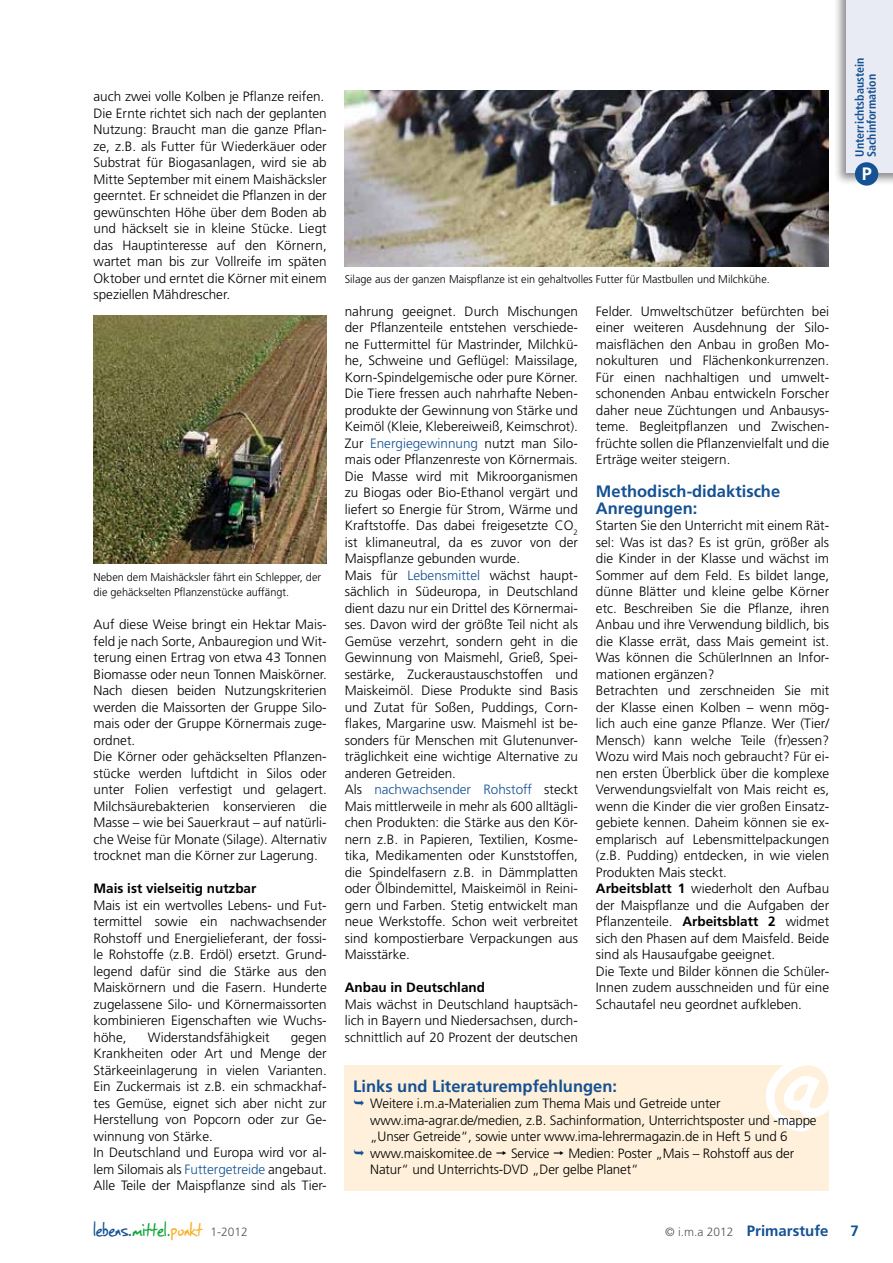
<style>
.page{position:relative;width:893px;height:1263px;background:#fff}
.page>*{position:absolute;margin:0;border:0;box-sizing:border-box;transform-origin:0 0}
.t1{font:138.15px "SF Grunge Sans";color:#fff}
.t2{font:22.5px "SF Grunge Sans";letter-spacing:.01em;color:#155193}
.t3{font:700 18px "Frutiger";color:#fff}
.t4{font:700 16.5px/16.5px "Frutiger";color:#155193}
.t5{font:700 15px "Frutiger";color:#155193}
.t6{font:300 13.5px/16.5px "Frutiger";color:#000}
.t7{font:700 13.5px "Frutiger";color:#000}
.t8{font:700 condensed 12px/12px "Frutiger";color:#155193}
.t9{font:300 11.25px/15px "Frutiger";color:#000}
.s1{color:#155193}
.s2{font-weight:700}
.s3{color:#0aa537}
.s4{color:#f9af2a}
.s5{font-family:"Frutiger";font-weight:300;font-size:12px;color:#565656}
.s6{font-weight:300;font-size:12px;color:#565656}
</style>
<div class="page">
<div style="left:345px;top:1066px;width:484px;height:125px;background:#fef0da"></div>
<img style="left:345px;top:91px;width:484px;height:175px">
<img style="left:94px;top:316px;width:233px;height:247px">
<div style="left:834px;top:0;width:59px;height:186px;background:#000;opacity:.45"></div>
<div style="left:846px;top:0;width:47px;height:173px;background:#e8eaf4"></div>
<div style="left:855px;top:162px;width:23px;height:24px;background:#155193;border-radius:50%"></div>
<p class="t6" style="left:94px;top:88px;width:235px">auch zwei volle Kolben je Pflanze reifen.<br>Die Ernte richtet sich nach der geplanten Nutzung: Braucht man die ganze Pflan&shy;ze, z.B. als Futter für Wiederkäuer oder Substrat für Biogasanlagen, wird sie ab Mitte September mit einem Maishäcksler geerntet. Er schneidet die Pflanzen in der gewünschten Höhe über dem Boden ab und häckselt sie in kleine Stücke. Liegt das Hauptinteresse auf den Körnern, wartet man bis zur Vollreife im späten Oktober und erntet die Körner mit einem speziellen Mähdrescher.</p>
<p class="t9" style="left:94px;top:570px;width:229px">Neben dem Maishäcksler fährt ein Schlepper, der die gehäckselten Pflanzenstücke auffängt.</p>
<p class="t6" style="left:94px;top:616px;width:235px">Auf diese Weise bringt ein Hektar Mais&shy;feld je nach Sorte, Anbauregion und Wit&shy;terung einen Ertrag von etwa 43 Tonnen Biomasse oder neun Tonnen Maiskörner.<br>Nach diesen beiden Nutzungskriterien werden die Maissorten der Gruppe Silo&shy;mais oder der Gruppe Körnermais zuge&shy;ordnet.<br>Die Körner oder gehäckselten Pflanzen&shy;stücke werden luftdicht in Silos oder unter Folien verfestigt und gelagert.<br>Milchsäurebakterien konservieren die Masse – wie bei Sauerkraut – auf natürli&shy;che Weise für Monate (Silage). Alternativ trocknet man die Körner zur Lagerung.</p>
<p class="t7" style="left:94px;top:881px;width:164px">Mais ist vielseitig nutzbar</p>
<p class="t6" style="left:94px;top:897px;width:235px;text-align:justify">Mais ist ein wertvolles Lebens- und Fut&shy;termittel sowie ein nachwachsender Rohstoff und Energielieferant, der fossi&shy;le Rohstoffe (z.B. Erdöl) ersetzt. Grund&shy;legend dafür sind die Stärke aus den Maiskörnern und die Fasern. Hunderte zugelassene Silo- und Körnermaissorten kombinieren Eigenschaften wie Wuchs&shy;höhe,</p>
<p class="t6" style="left:148px;top:1029px;width:123px">Widerstandsfähigkeit</p>
<p class="t6" style="left:94px;top:1029px;width:235px;text-indent:197px">gegen Krankheiten oder Art und Menge der Stärkeeinlagerung in vielen Varianten.<br>Ein Zuckermais ist z.B. ein schmackhaf&shy;tes Gemüse, eignet sich aber nicht zur Herstellung von Popcorn oder zur Ge&shy;winnung von Stärke.<br>In Deutschland und Europa wird vor al&shy;lem Silomais als <span class="s1">Futtergetreide</span> angebaut.<br>Alle Teile der Maispflanze sind als Tier-</p>
<p class="t8" style="left:854px;top:157px;width:100px;rotate:-90deg">Unterrichtsbaustein<br>Sachinformation</p>
<h3 class="t3" style="left:862px;top:163px;width:12px">P</h3>
<p class="t9" style="left:345px;top:272px;width:427px">Silage aus der ganzen Maispflanze ist ein gehaltvolles Futter für Mastbullen und Milchkühe.</p>
<p class="t6" style="left:345px;top:303px;width:235px">nahrung geeignet. Durch Mischungen der Pflanzenteile entstehen verschiede&shy;ne Futtermittel für Mastrinder, Milchkü&shy;he, Schweine und Geflügel: Maissilage, Korn-Spindelgemische oder pure Körner.<br>Die Tiere fressen auch nahrhafte Neben&shy;produkte der Gewinnung von Stärke und Keimöl (Kleie, Klebereiweiß, Keimschrot).<br>Zur <span class="s1">Energiegewinnung</span> nutzt man Silo&shy;mais oder Pflanzenreste von Körnermais.<br>Die Masse wird mit Mikroorganismen zu Biogas oder Bio-Ethanol vergärt und liefert so Energie für Strom, Wärme und Kraftstoffe. Das dabei freigesetzte CO<sub>2 </sub>ist klimaneutral, da es zuvor von der Maispflanze gebunden wurde.<br>Mais für <span class="s1">Lebensmittel</span> wächst haupt&shy;sächlich in Südeuropa, in Deutschland dient dazu nur ein Drittel des Körnermai&shy;ses. Davon wird der größte Teil nicht als Gemüse verzehrt, sondern geht in die Gewinnung von Maismehl, Grieß, Spei&shy;sestärke, Zuckeraustauschstoffen und Maiskeimöl. Diese Produkte sind Basis und Zutat für Soßen, Puddings, Corn&shy;flakes, Margarine usw. Maismehl ist be&shy;sonders für Menschen mit Glutenunver&shy;träglichkeit eine wichtige Alternative zu anderen Getreiden.<br>Als <span class="s1">nachwachsender Rohstoff</span> steckt Mais mittlerweile in mehr als 600 alltägli&shy;chen Produkten: die Stärke aus den Kör&shy;nern z.B. in Papieren, Textilien, Kosme&shy;tika, Medikamenten oder Kunststoffen, die Spindelfasern z.B. in Dämmplatten oder Ölbindemittel, Maiskeimöl in Reini&shy;gern und Farben. Stetig entwickelt man neue Werkstoffe. Schon weit verbreitet sind kompostierbare Verpackungen aus Maisstärke.</p>
<p class="t7" style="left:345px;top:980px;width:142px">Anbau in Deutschland</p>
<p class="t6" style="left:345px;top:996px;width:235px;text-align:justify">Mais wächst in Deutschland hauptsäch&shy;lich in Bayern und Niedersachsen, durch&shy;schnittlich auf 20 Prozent der deutschen</p>
<p class="t6" style="left:596px;top:303px;width:235px;text-align:justify">Felder. Umweltschützer befürchten bei einer weiteren Ausdehnung der Silo&shy;maisflächen den Anbau in großen Mo&shy;nokulturen und Flächenkonkurrenzen.<br>Für einen nachhaltigen und umwelt&shy;schonenden Anbau entwickeln Forscher daher neue Züchtungen und Anbausys&shy;teme. Begleitpflanzen und Zwischen&shy;früchte sollen die Pflanzenvielfalt und die Erträge weiter steigern.</p>
<p class="t4" style="left:596px;top:483px;width:186px">Methodisch-didaktische<br>Anregungen:</p>
<p class="t6" style="left:596px;top:517px;width:235px">Starten Sie den Unterricht mit einem Rät&shy;sel: Was ist das? Es ist grün, größer als die Kinder in der Klasse und wächst im Sommer auf dem Feld. Es bildet lange, dünne Blätter und kleine gelbe Körner etc. Beschreiben Sie die Pflanze, ihren Anbau und ihre Verwendung bildlich, bis die Klasse errät, dass Mais gemeint ist.<br>Was können die SchülerInnen an Infor&shy;mationen ergänzen?<br>Betrachten und zerschneiden Sie mit der Klasse einen Kolben – wenn mög&shy;lich auch eine ganze Pflanze. Wer (Tier/ Mensch) kann welche Teile (fr)essen?<br>Wozu wird Mais noch gebraucht? Für ei&shy;nen ersten Überblick über die komplexe Verwendungsvielfalt von Mais reicht es, wenn die Kinder die vier großen Einsatz&shy;gebiete kennen. Daheim können sie ex&shy;emplarisch auf Lebensmittelpackungen (z.B. Pudding) entdecken, in wie vielen Produkten Mais steckt.<br><span class="s2">Arbeitsblatt 1</span> wiederholt den Aufbau der Maispflanze und die Aufgaben der Pflanzenteile. <span class="s2">Arbeitsblatt 2</span> widmet sich den Phasen auf dem Maisfeld. Beide sind als Hausaufgabe geeignet.<br>Die Texte und Bilder können die Schüler-Innen zudem ausschneiden und für eine Schautafel neu geordnet aufkleben.</p>
<h1 class="t1" style="left:759px;top:1001px;width:87px">@</h1>
<p class="t4" style="left:353px;top:1077px;width:265px">Links und Literaturempfehlungen:</p>
<p class="t6" style="left:370px;top:1095px;width:448px">Weitere i.m.a-Materialien zum Thema Mais und Getreide unter www.ima-agrar.de/medien, z.B. Sachinformation, Unterrichtsposter und -mappe „Unser Getreide“, sowie unter www.ima-lehrermagazin.de in Heft 5 und 6 www.maiskomitee.de<br>Natur“ und Unterrichts-DVD „Der gelbe Planet“</p>
<p class="t6" style="left:511px;top:1144px;width:40px">Service</p>
<p class="t6" style="left:568px;top:1144px;width:227px">Medien: Poster „Mais – Rohstoff aus der</p>
<h2 class="t2" style="left:94px;top:1214px;width:156px">lebens.<span class="s3">mittel.</span><span class="s4">punkt</span> <span class="s5">1-2012</span></h2>
<p class="t5" style="left:665px;top:1222px;width:165px"><span class="s6">© i.m.a 2012</span> Primarstufe</p>
<p class="t5" style="left:851px;top:1222px;width:10px">7</p>
</div>
